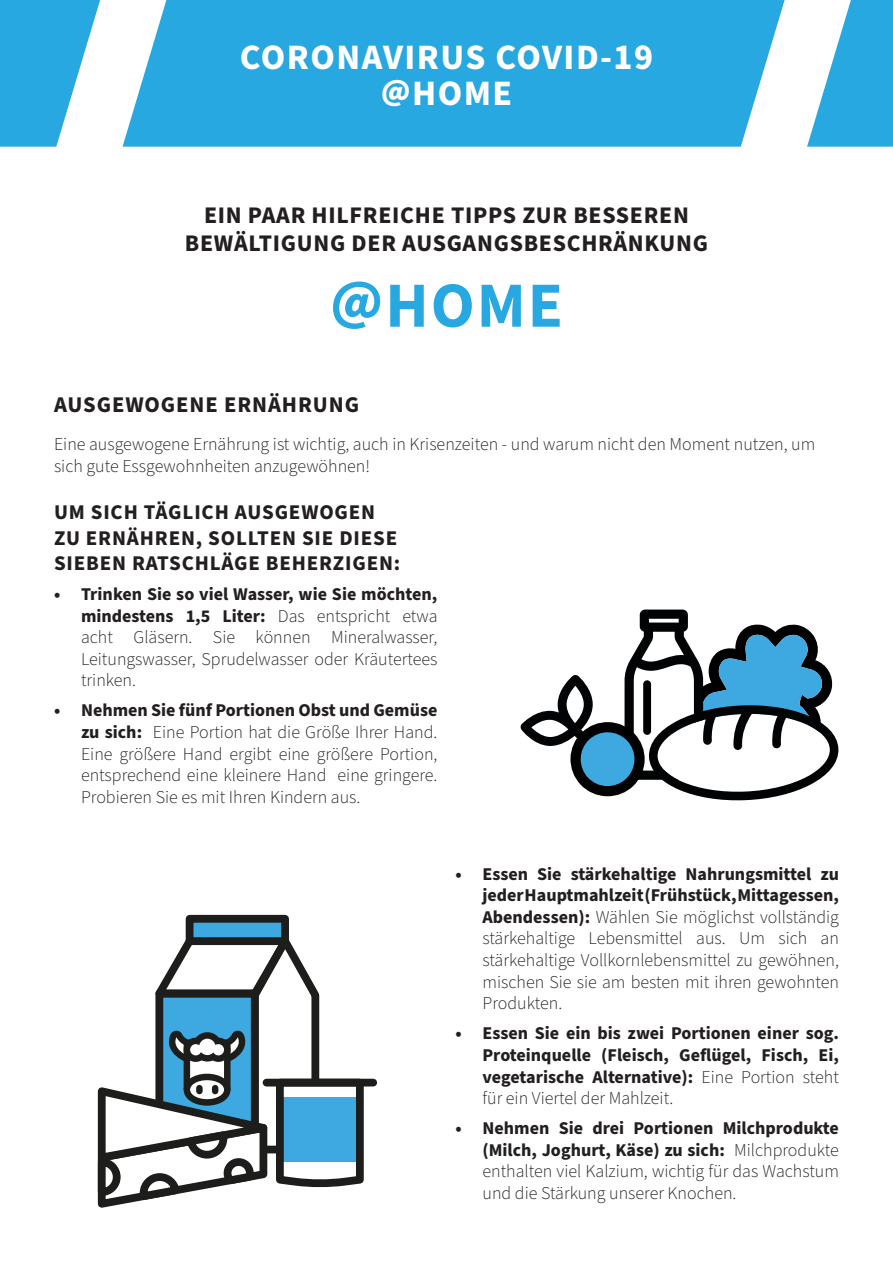
<style>
.page{position:relative;width:893px;height:1263px;background:#fff}
.page>*{position:absolute;margin:0;border:0;box-sizing:border-box;transform-origin:0 0}
.t1{font:64.5px "Source Sans Variable";color:#27a8e0}
.t2{font:700 35.85px "Source Sans Pro";letter-spacing:.04em;color:#fff}
.gd_Titre{font:700 23.85px "Source Sans Pro";letter-spacing:.03em;color:#231f20}
.Titre{font:700 22.5px "Source Sans Pro";letter-spacing:.04em;color:#231f20}
.Sous-Titre{font:700 21px/25.2px "Source Sans Pro";letter-spacing:.04em;color:#231f20}
.Titre-2{font:300 18px/21.6px "Source Sans Pro";color:#231f20;text-align:justify}
.t3{font:700 18px/21.6px "Source Sans Pro";color:#231f20;text-align:justify}
.s1{font-weight:700}
.s2{font-weight:300}
</style>
<div class="page">
<svg style="left:0;top:0;width:100px;height:147px"></svg>
<svg style="left:807px;top:0;width:86px;height:147px"></svg>
<svg style="left:123px;top:0;width:662px;height:147px;background:#35ade2"></svg>
<svg style="left:520px;top:609px;width:319px;height:192px"></svg>
<div style="left:643px;top:680px;width:8px;height:55px;background:#000;border-radius:4px"></div>
<div style="left:190px;top:919px;width:95px;height:22px;background:#3ea9e0"></div>
<div style="left:186px;top:915px;width:103px;height:30px;border:8px solid #1d1d1b"></div>
<div style="left:267px;top:1079px;width:106px;height:7px;background:#1d1d1b"></div>
<svg style="left:97px;top:925px;width:272px;height:283px"></svg>
<p class="t2" style="left:240px;top:33px;width:415px">CORONAVIRUS COVID-19</p>
<p class="t2" style="left:381px;top:69px;width:133px">@HOME</p>
<p class="gd_Titre" style="left:204px;top:199px;width:486px">EIN PAAR HILFREICHE TIPPS ZUR BESSEREN</p>
<p class="gd_Titre" style="left:185px;top:226px;width:525px">BEWÄLTIGUNG DER AUSGANGSBESCHRÄNKUNG</p>
<p class="t1" style="left:330px;top:266px;width:232px">@HOME</p>
<p class="Titre" style="left:54px;top:389px;width:307px">AUSGEWOGENE ERNÄHRUNG</p>
<p class="Titre-2" style="left:54px;top:434px;width:763px">Eine ausgewogene Ernährung ist wichtig, auch in Krisenzeiten - und warum nicht den Moment nutzen, um sich gute Essgewohnheiten anzugewöhnen!</p>
<p class="Sous-Titre" style="left:54px;top:500px;width:348px">UM SICH TÄGLICH AUSGEWOGEN<br>ZU ERNÄHREN, SOLLTEN SIE DIESE<br>SIEBEN RATSCHLÄGE BEHERZIGEN:</p>
<p class="Titre-2" style="left:81px;top:584px;width:358px;text-indent:-27px"><span class="s1">• Trinken Sie so viel Wasser, wie Sie möchten, mindestens 1,5 Liter:</span> Das entspricht etwa acht Gläsern. Sie können Mineralwasser, Leitungswasser, Sprudelwasser oder Kräutertees trinken.</p>
<p class="Titre-2" style="left:81px;top:700px;width:358px;text-indent:-27px"><span class="s1">• Nehmen Sie fünf Portionen Obst und Gemüse zu sich:</span> Eine Portion hat die Größe Ihrer Hand.<br>Eine größere Hand ergibt eine größere Portion, entsprechend eine kleinere Hand eine gringere.<br>Probieren Sie es mit Ihren Kindern aus.</p>
<p class="Titre-2" style="left:482px;top:863px;width:358px;text-indent:-27px"><span class="s1">• Essen Sie stärkehaltige Nahrungsmittel zu jeder Hauptmahlzeit (Frühstück, Mittagessen, Abendessen):</span> Wählen Sie möglichst vollständig stärkehaltige Lebensmittel aus. Um sich an stärkehaltige Vollkornlebensmittel zu gewöhnen, mischen Sie sie am besten mit ihren gewohnten Produkten.</p>
<p class="t3" style="left:482px;top:1023px;width:358px;text-indent:-27px">• Essen Sie ein bis zwei Portionen einer sog.<br>Proteinquelle (Fleisch, Geflügel, Fisch, Ei, vegetarische Alternative): <span class="s2">Eine Portion steht für ein Viertel der Mahlzeit.</span></p>
<p class="Titre-2" style="left:482px;top:1118px;width:358px;text-indent:-27px"><span class="s1">• Nehmen Sie drei Portionen Milchprodukte (Milch, Joghurt, Käse) zu sich:</span> Milchprodukte enthalten viel Kalzium, wichtig für das Wachstum und die Stärkung unserer Knochen.</p>
</div>
